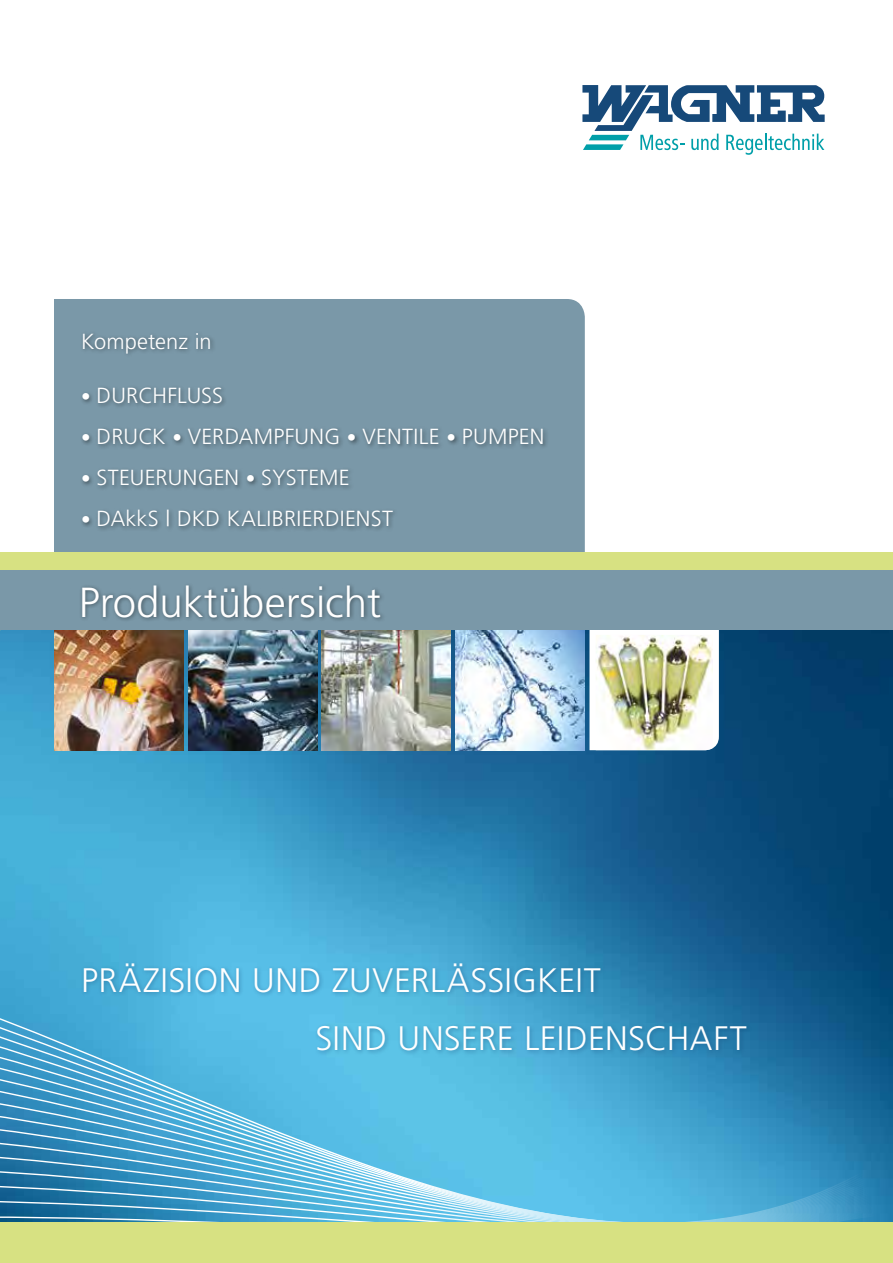
<style>
.page{position:relative;width:893px;height:1263px;background:#fff}
.page>*{position:absolute;margin:0;border:0;box-sizing:border-box;transform-origin:0 0}
.t1{font:300 42px "Frutiger";color:#fff}
.t2{font:300 33.9px/58.2px "Frutiger";letter-spacing:.015em;color:#fff}
.t3{font:300 21.9px "Frutiger";letter-spacing:.01em;color:#fff}
.s1{font-size:19.05px}
</style>
<div class="page">
<img style="left:0;top:630px;width:893px;height:358px">
<div style="left:54px;top:299px;width:531px;height:253px;background:#7a98a8"></div>
<div style="left:0;top:552px;width:893px;height:65px;background:#d7e182"></div>
<svg style="left:582px;top:85px;width:243px;height:69px"></svg>
<div style="left:80px;top:330px;width:469px;height:202px;background:#000;opacity:.45"></div>
<svg style="left:0;top:988px;width:893px;height:234px;background:#4da6ce"></svg>
<div style="left:0;top:1222px;width:893px;height:41px;background:#d7e182"></div>
<div style="left:81px;top:960px;width:671px;height:96px;background:#164979;opacity:.45"></div>
<img style="left:455px;top:630px;width:130px;height:120px">
<svg style="left:589px;top:630px;width:130px;height:120px"></svg>
<img style="left:596px;top:635px;width:117px;height:115px">
<img style="left:188px;top:630px;width:129px;height:120px">
<img style="left:322px;top:630px;width:129px;height:120px">
<img style="left:54px;top:630px;width:130px;height:120px">
<div style="left:0;top:570px;width:893px;height:60px;background:#7a98a8"></div>
<div style="left:79px;top:582px;width:307px;height:41px;background:#000;opacity:.45"></div>
<p class="t3" style="left:81px;top:329px;width:132px">Kompetenz in</p>
<p class="t3" style="left:81px;top:383px;width:143px"><span class="s1">•</span> DURCHFLUSS</p>
<p class="t3" style="left:81px;top:424px;width:465px"><span class="s1">•</span> DRUCK <span class="s1">•</span> VERDAMPFUNG <span class="s1">•</span> VENTILE <span class="s1">•</span> PUMPEN</p>
<p class="t3" style="left:81px;top:465px;width:270px"><span class="s1">•</span> STEUERUNGEN <span class="s1">•</span> SYSTEME</p>
<p class="t3" style="left:81px;top:506px;width:313px"><span class="s1">•</span> DAkkS | DKD KALIBRIERDIENST</p>
<h1 class="t1" style="left:79px;top:578px;width:304px">Produktübersicht</h1>
<h2 class="t2" style="left:315px;top:951px;width:433px;text-indent:-234px">PRÄZISION UND ZUVERLÄSSIGKEIT<br>SIND UNSERE LEIDENSCHAFT</h2>
</div>
